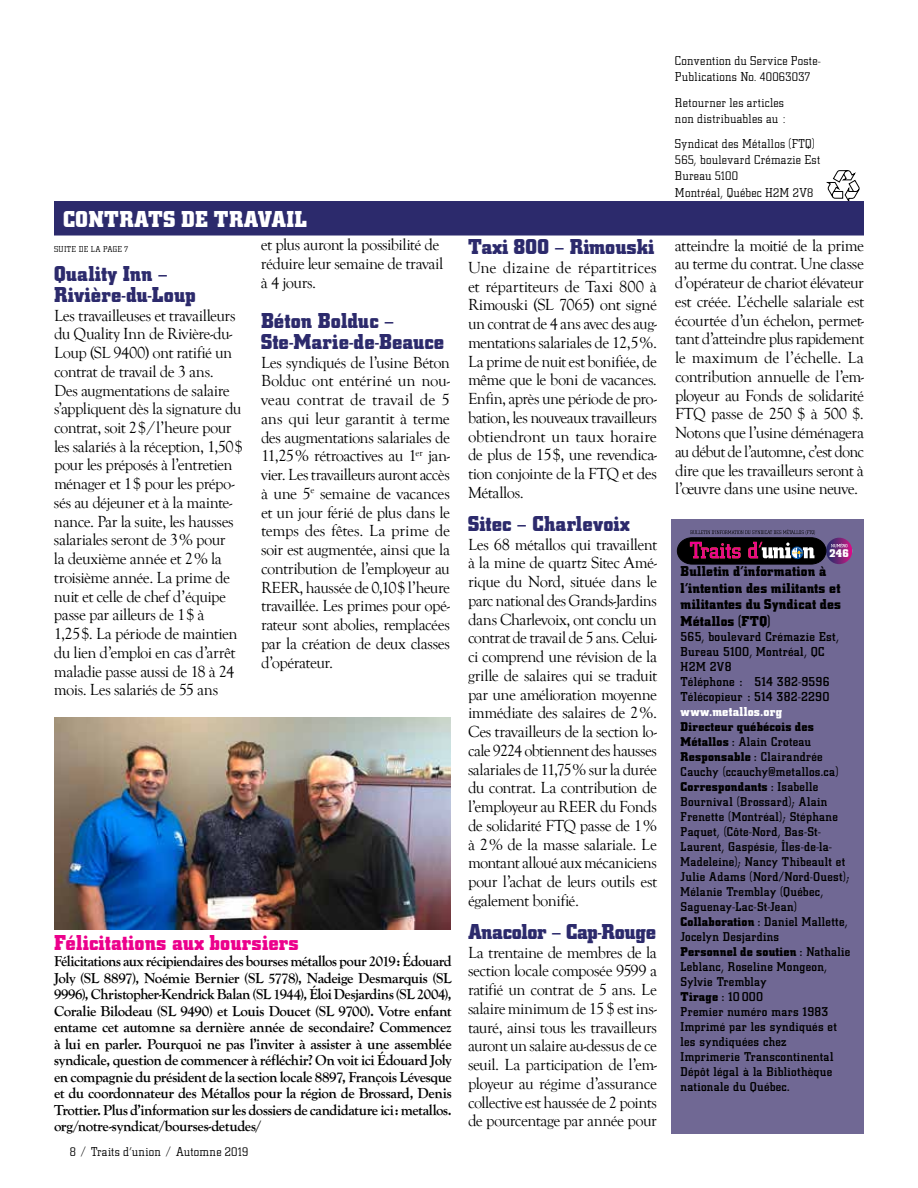
<style>
.page{position:relative;width:918px;height:1188px;background:#fff}
.page>*{position:absolute;margin:0;border:0;box-sizing:border-box;transform-origin:0 0}
.t1{font:700 24px "City D";letter-spacing:.015em;color:#fff}
.t2{font:700 22.5px/21px "City D";letter-spacing:.005em;color:#2c2a6c}
.t3{font:700 22.5px "City D";letter-spacing:.005em;color:#ec008c}
.t4{font:700 22.5px "City D";letter-spacing:-.015em;color:#2c2a6c}
.t5{font:16.5px/18.8px "Goudy Old Style T";letter-spacing:-.03em;color:#000;text-align:justify}
.t6{font:700 15px/16.5px "Goudy Old Style T";letter-spacing:-.02em;color:#000;text-align:justify}
.t7{font:700 15px/16.5px "City D";letter-spacing:.015em;color:#000}
.t8{font:13.5px/16.2px "City D Ligh";letter-spacing:.02em;color:#000}
.t9{font:500 13.5px/15px "City D";letter-spacing:.02em;color:#000}
.t10{font:700 13.5px "City D";letter-spacing:.02em;color:#fff}
.t11{font:500 13.35px/15px "City D";letter-spacing:.02em;color:#000}
.t12{font:700 11.7px "City D";color:#fff}
.t13{font:9px "City D Ligh";letter-spacing:.045em;color:#000}
.s1{font-weight:700}
</style>
<div class="page">
<svg style="left:826px;top:170px;width:34px;height:31px"></svg>
<div style="left:54px;top:201px;width:810px;height:35px;background:#2c2a6c"></div>
<div style="left:672px;top:520px;width:192px;height:614px;background:#706894"></div>
<svg style="left:826px;top:538px;width:26px;height:26px"></svg>
<svg style="left:677px;top:530px;width:170px;height:34px"></svg>
<img style="left:54px;top:717px;width:396px;height:213px">
<h1 class="t1" style="left:63px;top:205px;width:245px">CONTRATS DE TRAVAIL</h1>
<p class="t13" style="left:54px;top:244px;width:76px">SUITE DE LA PAGE 7</p>
<h2 class="t2" style="left:54px;top:262px;width:143px">Quality Inn –<br>Rivière-du-Loup</h2>
<p class="t5" style="left:54px;top:306px;width:190px;text-align:left">Les travailleuses et travailleurs du Quality Inn de Rivière-du-<br>Loup (SL 9400) ont ratifié un contrat de travail de 3 ans.<br>Des augmentations de salaire s’appliquent dès la signature du contrat, soit 2$/l’heure pour les salariés à la réception, 1,50$ pour les préposés à l’entretien ménager et 1$ pour les prépo&shy;sés au déjeuner et à la mainte&shy;nance. Par la suite, les hausses salariales seront de 3% pour<br>la deuxième année et 2% la troisième année. La prime de nuit et celle de chef d’équipe passe par ailleurs de 1$ à<br>1,25$. La période de maintien du lien d’emploi en cas d’arrêt maladie passe aussi de 18 à 24 mois. Les salariés de 55 ans</p>
<p class="t5" style="left:261px;top:236px;width:184px;text-align:left">et plus auront la possibilité de réduire leur semaine de travail à 4 jours.</p>
<h2 class="t2" style="left:261px;top:309px;width:185px">Béton Bolduc –<br>Ste-Marie-de-Beauce</h2>
<p class="t5" style="left:261px;top:353px;width:191px">Les syndiqués de l’usine Béton Bolduc ont entériné un nou&shy;veau contrat de travail de 5 ans qui leur garantit à terme des augmentations salariales de 11,25% rétroactives au 1<sup>er</sup> jan&shy;vier. Les travailleurs auront accès à une 5<sup>e</sup> semaine de vacances et un jour férié de plus dans le temps des fêtes. La prime de soir est augmentée, ainsi que la contribution de l’employeur au REER, haussée de 0,10$ l’heure travaillée. Les primes pour opé&shy;rateur sont abolies, remplacées par la création de deux classes d’opérateur.</p>
<h2 class="t3" style="left:54px;top:930px;width:246px">Félicitations aux boursiers</h2>
<p class="t6" style="left:54px;top:953px;width:399px">Félicitations aux récipiendaires des bourses métallos pour 2019: Édouard Joly (SL 8897), Noémie Bernier (SL 5778), Nadeige Desmarquis (SL 9996), Christopher-Kendrick Balan (SL 1944), Éloi Desjardins (SL 2004), Coralie Bilodeau (SL 9490) et Louis Doucet (SL 9700). Votre enfant entame cet automne sa dernière année de secondaire? Commencez à lui en parler. Pourquoi ne pas l’inviter à assister à une assemblée syndicale, question de commencer à réfléchir? On voit ici Édouard Joly en compagnie du président de la section locale 8897, François Lévesque et du coordonnateur des Métallos pour la région de Brossard, Denis Trottier. Plus d’information sur les dossiers de candidature ici: metallos. org/notre-syndicat/bourses-detudes/</p>
<p class="t8" style="left:70px;top:1144px;width:180px">8 / Traits d’union / Automne 2019</p>
<h2 class="t2" style="left:468px;top:236px;width:188px">Taxi 800 – Rimouski</h2>
<p class="t5" style="left:468px;top:258px;width:191px">Une dizaine de répartitrices et répartiteurs de Taxi 800 à Rimouski (SL 7065) ont signé un contrat de 4 ans avec des aug&shy;mentations salariales de 12,5%.<br>La prime de nuit est bonifiée, de même que le boni de vacances.<br>Enfin, après une période de pro&shy;bation, les nouveaux travailleurs obtiendront un taux horaire de plus de 15$, une revendica&shy;tion conjointe de la FTQ et des Métallos.</p>
<h2 class="t2" style="left:468px;top:512px;width:163px">Sitec – Charlevoix</h2>
<p class="t5" style="left:468px;top:535px;width:191px">Les 68 métallos qui travaillent à la mine de quartz Sitec Amé&shy;rique du Nord, située dans le parc national des Grands-Jardins dans Charlevoix, ont conclu un contrat de travail de 5 ans. Celui&shy;ci comprend une révision de la grille de salaires qui se traduit par une amélioration moyenne immédiate des salaires de 2%.<br>Ces travailleurs de la section lo&shy;cale 9224 obtiennent des hausses salariales de 11,75% sur la durée du contrat. La contribution de l’employeur au REER du Fonds de solidarité FTQ passe de 1% à 2% de la masse salariale. Le montant alloué aux mécaniciens pour l’achat de leurs outils est également bonifié.</p>
<h2 class="t4" style="left:468px;top:919px;width:190px">Anacolor – Cap-Rouge</h2>
<p class="t5" style="left:468px;top:943px;width:191px">La trentaine de membres de la section locale composée 9599 a ratifié un contrat de 5 ans. Le salaire minimum de 15 $ est ins&shy;tauré, ainsi tous les travailleurs auront un salaire au-dessus de ce seuil. La participation de l’em&shy;ployeur au régime d’assurance collective est haussée de 2 points de pourcentage par année pour</p>
<p class="t8" style="left:675px;top:53px;width:147px">Convention du Service Poste-<br>Publications No. 40063037</p>
<p class="t8" style="left:675px;top:94px;width:112px">Retourner les articles non distribuables au :</p>
<p class="t8" style="left:675px;top:135px;width:147px">Syndicat des Métallos (FTQ)<br>565, boulevard Crémazie Est<br>Bureau 5100<br>Montréal, Québec H2M 2V8</p>
<p class="t5" style="left:675px;top:236px;width:191px">atteindre la moitié de la prime au terme du contrat. Une classe d’opérateur de chariot élévateur est créée. L’échelle salariale est écourtée d’un échelon, permet&shy;tant d’atteindre plus rapidement le maximum de l’échelle. La contribution annuelle de l’em&shy;ployeur au Fonds de solidarité FTQ passe de 250 $ à 500 $.<br>Notons que l’usine déménagera au début de l’automne, c’est donc dire que les travailleurs seront à l’œuvre dans une usine neuve.</p>
<p class="t12" style="left:829px;top:546px;width:21px">246</p>
<p class="t7" style="left:681px;top:563px;width:162px">Bulletin d’information à l’intention des militants et militantes du Syndicat des<br>Métallos (FTQ)</p>
<p class="t9" style="left:681px;top:629px;width:160px">565, boulevard Crémazie Est,<br>Bureau 5100, Montréal, QC<br>H2M 2V8<br>Téléphone : 514 382-9596<br>Télécopieur : 514 382-2290</p>
<p class="t10" style="left:681px;top:704px;width:103px">www.metallos.org</p>
<p class="t11" style="left:681px;top:719px;width:171px"><span class="s1">Directeur québécois des<br>Métallos</span> : Alain Croteau<br><span class="s1">Responsable</span> : Clairandrée<br>Cauchy (ccauchy@metallos.ca)<br><span class="s1">Correspondants</span> : Isabelle<br>Bournival (Brossard); Alain<br>Frenette (Montréal); Stéphane<br>Paquet, (Côte-Nord, Bas-St-<br>Laurent, Gaspésie, Îles-de-la-<br>Madeleine); Nancy Thibeault et<br>Julie Adams (Nord/Nord-Ouest);<br>Mélanie Tremblay (Québec,<br>Saguenay-Lac-St-Jean)<br><span class="s1">Collaboration</span> : Daniel Mallette,<br>Jocelyn Desjardins<br><span class="s1">Personnel de soutien</span> : Nathalie<br>Leblanc, Roseline Mongeon,<br>Sylvie Tremblay<br><span class="s1">Tirage</span> : 10000<br>Premier numéro mars 1983<br>Imprimé par les syndiqués et les syndiquées chez<br>Imprimerie Transcontinental<br>Dépôt légal à la Bibliothèque nationale du Québec.</p>
</div>
